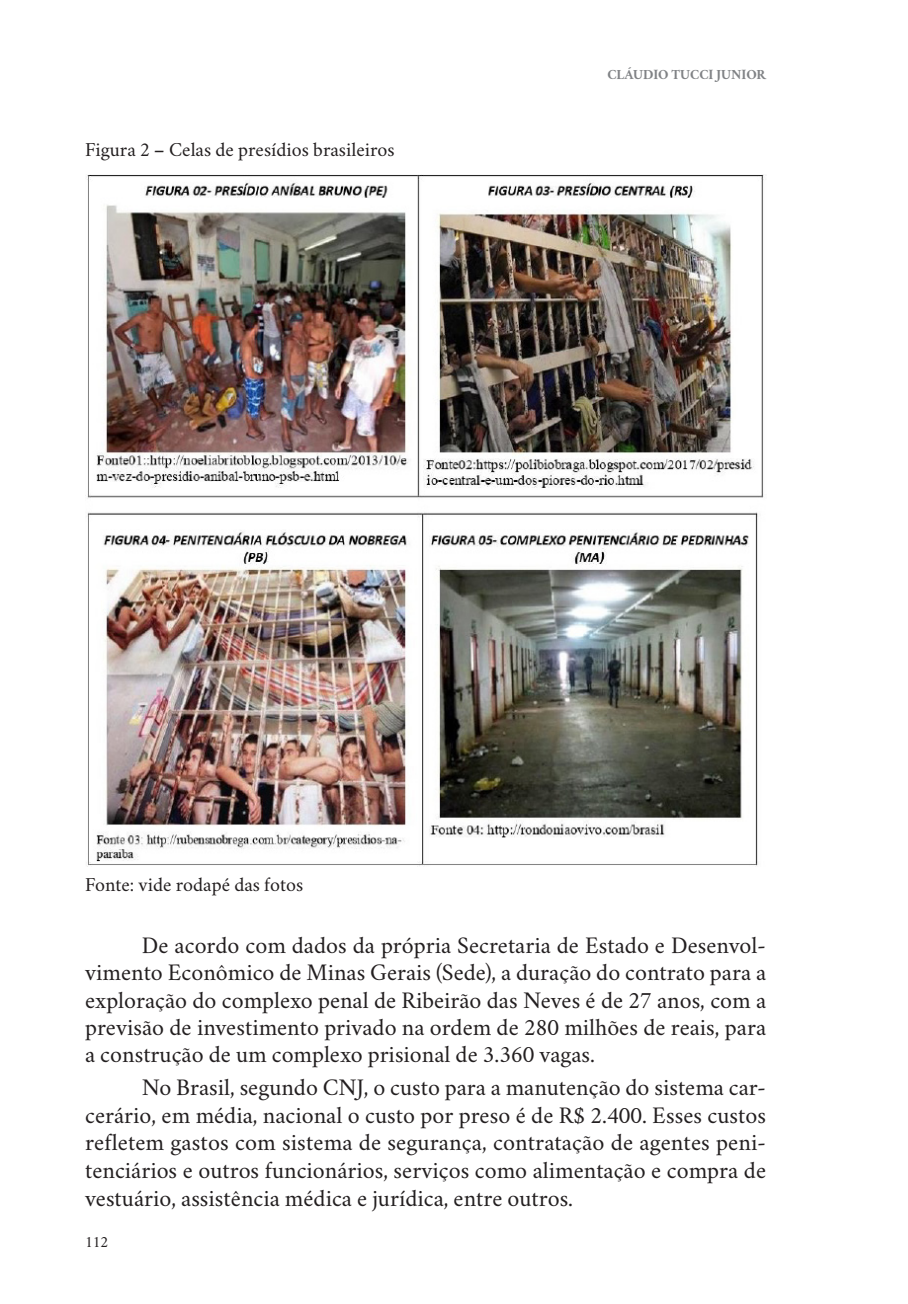
<style>
.page{position:relative;width:908px;height:1304px;background:#fff}
.page>*{position:absolute;margin:0;border:0;box-sizing:border-box;transform-origin:0 0}
.principal_textocorri{font:24px/27.4px "Crimson";color:#231f20;text-align:justify}
.iqt_legenda{font:20px "Crimson";color:#231f20}
.iqt_fonte{font:20px "Crimson";color:#231f20}
.t1{font:16px "Crimson";color:#231f20}
.t2{font:700 14px "Crimson";color:#808285}
.s1{font-weight:700}
</style>
<div class="page">
<img style="left:87px;top:175px;width:677px;height:692px">
<p class="iqt_legenda" style="left:85px;top:133px;width:311px">Figura 2 <span class="s1">–</span> Celas de presídios brasileiros</p>
<p class="t2" style="left:607px;top:64px;width:160px">CLÁUDIO TUCCI JUNIOR</p>
<p class="iqt_fonte" style="left:85px;top:869px;width:219px">Fonte: vide rodapé das fotos</p>
<p class="principal_textocorri" style="left:85px;top:928px;width:682px;text-indent:57px">De acordo com dados da própria Secretaria de Estado e Desenvol&shy;vimento Econômico de Minas Gerais (Sede), a duração do contrato para a exploração do complexo penal de Ribeirão das Neves é de 27 anos, com a previsão de investimento privado na ordem de 280 milhões de reais, para a construção de um complexo prisional de 3.360 vagas.</p>
<p class="principal_textocorri" style="left:85px;top:1071px;width:682px;text-indent:57px">No Brasil, segundo CNJ, o custo para a manutenção do sistema car&shy;cerário, em média, nacional o custo por preso é de R$ 2.400. Esses custos refletem gastos com sistema de segurança, contratação de agentes peni&shy;tenciários e outros funcionários, serviços como alimentação e compra de vestuário, assistência médica e jurídica, entre outros.</p>
<p class="t1" style="left:85px;top:1229px;width:25px">112</p>
</div>
